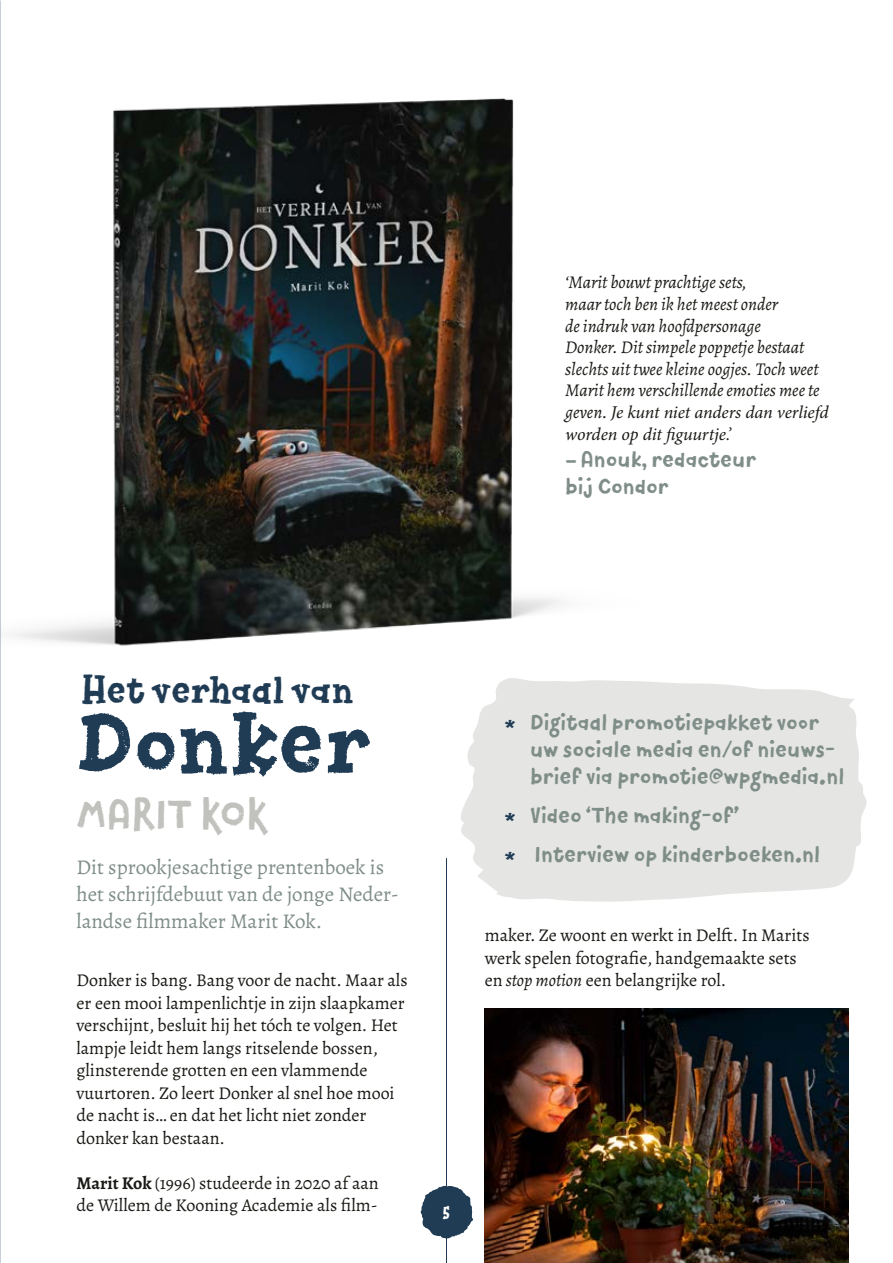
<style>
.page{position:relative;width:893px;height:1263px;background:#fff}
.page>*{position:absolute;margin:0;border:0;box-sizing:border-box;transform-origin:0 0}
.t1{font:88.5px "Canvas Text Serif";color:#203c55}
.t2{font:42px "Canvas Text Sans";color:#c1c1be}
.t3{font:37.5px "Canvas Text Serif";letter-spacing:-.015em;color:#203c55}
.t4{font:22.5px/27px "Canvas Text Sans";color:#7f8d88}
.t5{font:21px/27px "Alegreya";color:#7f8d88}
.t6{font:18px/22.5px "Alegreya";color:#191915}
.t7{font:italic 18px/21.6px "Alegreya";color:#191915}
.t8{font:italic 18px/21.6px "Minion Pro";letter-spacing:-.01em;color:#191915}
.t9{font:18px "Canvas Text Serif";color:#fff}
.s1{font-family:"Alegreya"}
.s2{color:#203c55}
.s3{font-style:italic}
.s4{font-weight:700}
</style>
<div class="page">
<svg style="left:420px;top:1186px;width:53px;height:52px"></svg>
<hr style="left:446px;top:858px;width:1px;height:405px;background:#203c55">
<svg style="left:461px;top:681px;width:406px;height:221px;background:#e7e8e6"></svg>
<img style="left:485px;top:1008px;width:364px;height:255px">
<img style="left:0;top:61px;width:646px;height:627px">
<h3 class="t3" style="left:81px;top:668px;width:275px">Het verhaal van</h3>
<h1 class="t1" style="left:77px;top:691px;width:296px">Donker</h1>
<h2 class="t2" style="left:77px;top:790px;width:192px">MARIT KOK</h2>
<p class="t5" style="left:77px;top:853px;width:324px">Dit sprookjesachtige prentenboek is het schrijfdebuut van de jonge Neder&shy;landse filmmaker Marit Kok.</p>
<p class="t7" style="left:565px;top:271px;width:256px">‘Marit bouwt prachtige sets,<br>maar toch ben ik het meest onder<br>de indruk van hoofdpersonage<br>Donker. Dit simpele poppetje bestaat slechts uit twee kleine oogjes. Toch weet Marit hem verschillende emoties mee te</p>
<p class="t8" style="left:565px;top:401px;width:265px"><span class="s1">geven.</span> Je kunt niet anders dan verliefd worden op dit figuurtje.’</p>
<p class="t4" style="left:565px;top:445px;width:193px">– Anouk, redacteur bij Condor</p>
<p class="t4" style="left:530px;top:708px;width:316px;text-indent:-26px"><span class="s2">*</span> Digitaal promotiepakket voor uw sociale media en/of nieuws&shy;brief via promotie@wpgmedia.nl</p>
<p class="t4" style="left:505px;top:795px;width:317px;line-height:39px"><span class="s2">*</span> Video ‘The making-of’<br><span class="s2">*</span> Interview op kinderboeken.nl</p>
<p class="t6" style="left:485px;top:924px;width:327px">maker. Ze woont en werkt in Delft. In Marits werk spelen fotografie, handgemaakte sets</p>
<p class="t6" style="left:77px;top:969px;width:332px">Donker is bang. Bang voor de nacht. Maar als</p>
<p class="t6" style="left:485px;top:969px;width:243px">en <span class="s3">stop motion</span> een belangrijke rol.</p>
<p class="t6" style="left:77px;top:992px;width:330px">er een mooi lampenlichtje in zijn slaapkamer verschijnt, besluit hij het tóch te volgen. Het lampje leidt hem langs ritselende bossen, glinsterende grotten en een vlammende vuurtoren. Zo leert Donker al snel hoe mooi de nacht is… en dat het licht niet zonder donker kan bestaan.</p>
<p class="t6" style="left:77px;top:1172px;width:304px"><span class="s4">Marit Kok</span> (1996) studeerde in 2020 af aan de Willem de Kooning Academie als film-</p>
<p class="t9" style="left:442px;top:1202px;width:9px">5</p>
</div>
